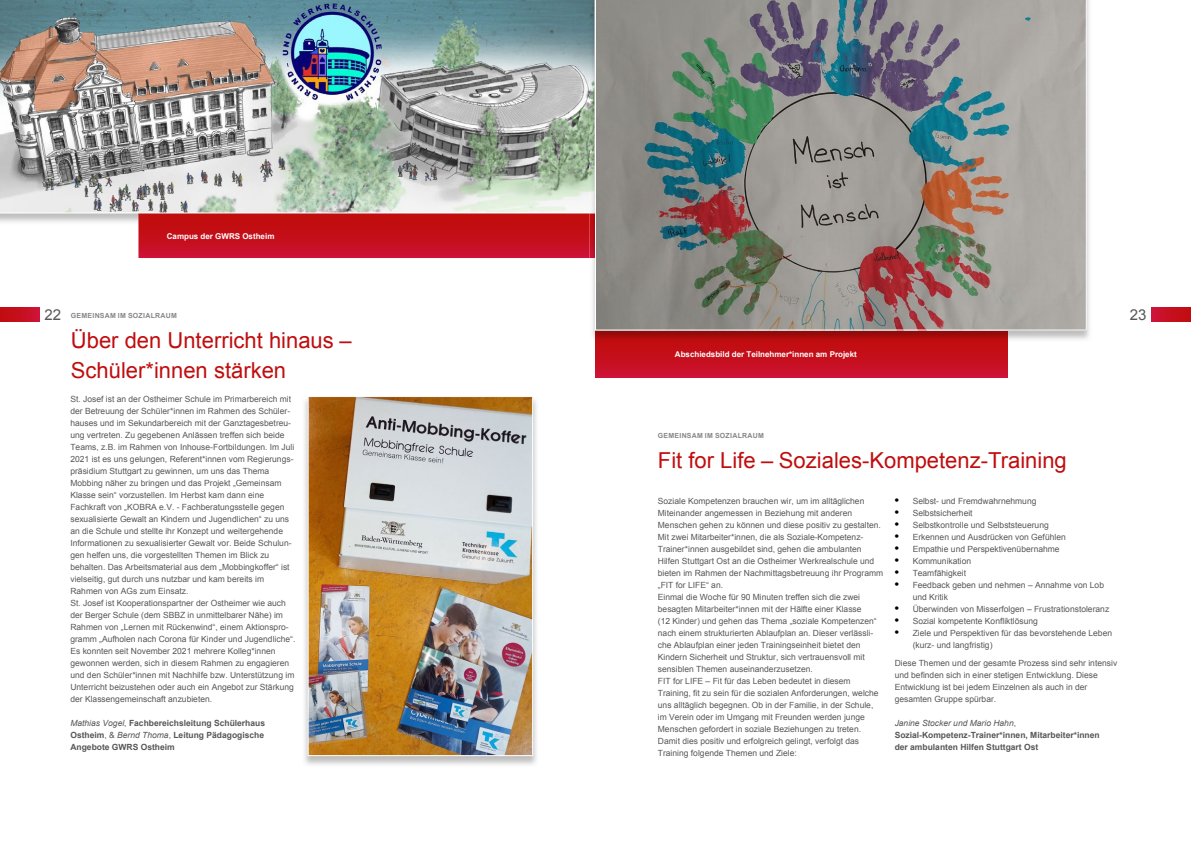
<style>
.page{position:relative;width:1191px;height:842px;background:#fff}
.page>*{position:absolute;margin:0;border:0;box-sizing:border-box;transform-origin:0 0}
.t1{font:22px/30px "Arial";color:#c00d0e}
.t2{font:15px "Arial";color:#575756}
.t3{font:8.5px/12px "Arial";color:#575756}
.t4{font:700 8.5px/12px "Arial";color:#575756;text-align:justify}
.t5{font:700 8px "Arial";color:#fff}
.t6{font:700 7px "Arial";letter-spacing:.035em;color:#878787}
.s1{font-weight:400;font-size:15px;color:#575756}
.s2{font-weight:400;font-style:italic}
.s3{font-weight:400}
.s4{font-family:"Times";font-size:12px;color:#000}
</style>
<div class="page">
<svg style="left:1151px;top:308px;width:40px;height:14px"></svg>
<svg style="left:0;top:308px;width:40px;height:14px"></svg>
<img style="left:0;top:0;width:589px;height:213px">
<img style="left:304px;top:399px;width:233px;height:366px">
<img style="left:308px;top:396px;width:225px;height:360px">
<svg style="left:138px;top:213px;width:451px;height:45px;background:#c5111e"></svg>
<div style="left:595px;top:342px;width:412px;height:36px;background:linear-gradient(to bottom,#c00c0b,#cd1335)"></div>
<img style="left:589px;top:0;width:6px;height:258px">
<img style="left:595px;top:331px;width:412px;height:11px">
<img style="left:595px;top:0;width:491px;height:331px">
<p class="t5" style="left:167px;top:231px;width:109px">Campus der GWRS Ostheim</p>
<p class="t6" style="left:44px;top:311px;width:134px"><span class="s1">22</span> GEMEINSAM IM SOZIALRAUM</p>
<h2 class="t2" style="left:1129px;top:305px;width:18px">23</h2>
<h1 class="t1" style="left:71px;top:326px;width:282px">Über den Unterricht hinaus –<br>Schüler*innen stärken</h1>
<p class="t3" style="left:70px;top:393px;width:226px">St. Josef ist an der Ostheimer Schule im Primarbereich mit der Betreuung der Schüler*innen im Rahmen des Schüler&shy;hauses und im Sekundarbereich mit der Ganztagesbetreu&shy;ung vertreten. Zu gegebenen Anlässen treffen sich beide Teams, z.B. im Rahmen von Inhouse-Fortbildungen. Im Juli 2021 ist es uns gelungen, Referent*innen vom Regierungs&shy;präsidium Stuttgart zu gewinnen, um uns das Thema Mobbing näher zu bringen und das Projekt „Gemeinsam Klasse sein“ vorzustellen. Im Herbst kam dann eine Fachkraft von „KOBRA e.V. - Fachberatungsstelle gegen sexualisierte Gewalt an Kindern und Jugendlichen“ zu uns an die Schule und stellte ihr Konzept und weitergehende Informationen zu sexualisierter Gewalt vor. Beide Schulun&shy;gen helfen uns, die vorgestellten Themen im Blick zu behalten. Das Arbeitsmaterial aus dem „Mobbingkoffer“ ist vielseitig, gut durch uns nutzbar und kam bereits im Rahmen von AGs zum Einsatz.<br>St. Josef ist Kooperationspartner der Ostheimer wie auch der Berger Schule (dem SBBZ in unmittelbarer Nähe) im Rahmen von „Lernen mit Rückenwind“, einem Aktionspro&shy;gramm „Aufholen nach Corona für Kinder und Jugendliche“.<br>Es konnten seit November 2021 mehrere Kolleg*innen gewonnen werden, sich in diesem Rahmen zu engagieren und den Schüler*innen mit Nachhilfe bzw. Unterstützung im Unterricht beizustehen oder auch ein Angebot zur Stärkung der Klassengemeinschaft anzubieten.</p>
<p class="t4" style="left:70px;top:717px;width:196px"><span class="s2">Mathias Vogel</span><span class="s3">,</span> Fachbereichsleitung Schülerhaus Ostheim<span class="s3">, &amp;</span> <span class="s2">Bernd Thoma</span><span class="s3">,</span> Leitung Pädagogische Angebote GWRS Ostheim</p>
<p class="t5" style="left:675px;top:349px;width:183px">Abschiedsbild der Teilnehmer*innen am Projekt</p>
<p class="t6" style="left:658px;top:431px;width:107px">GEMEINSAM IM SOZIALRAUM</p>
<h1 class="t1" style="left:658px;top:446px;width:410px">Fit for Life – Soziales-Kompetenz-Training</h1>
<p class="t3" style="left:658px;top:495px;width:227px">Soziale Kompetenzen brauchen wir, um im alltäglichen Miteinander angemessen in Beziehung mit anderen Menschen gehen zu können und diese positiv zu gestalten.<br>Mit zwei Mitarbeiter*innen, die als Soziale-Kompetenz-Trainer*innen ausgebildet sind, gehen die ambulanten Hilfen Stuttgart Ost an die Ostheimer Werkrealschule und bieten im Rahmen der Nachmittagsbetreuung ihr Programm „FIT for LIFE“ an.<br>Einmal die Woche für 90 Minuten treffen sich die zwei besagten Mitarbeiter*innen mit der Hälfte einer Klasse<br>(12 Kinder) und gehen das Thema „soziale Kompetenzen“ nach einem strukturierten Ablaufplan an. Dieser verlässli&shy;che Ablaufplan einer jeden Trainingseinheit bietet den Kindern Sicherheit und Struktur, sich vertrauensvoll mit sensiblen Themen auseinanderzusetzen.<br>FIT for LIFE – Fit für das Leben bedeutet in diesem Training, fit zu sein für die sozialen Anforderungen, welche uns alltäglich begegnen. Ob in der Familie, in der Schule, im Verein oder im Umgang mit Freunden werden junge Menschen gefordert in soziale Beziehungen zu treten.<br>Damit dies positiv und erfolgreich gelingt, verfolgt das Training folgende Themen und Ziele:</p>
<p class="t3" style="left:894px;top:495px;width:143px"><span class="s4">•</span> Selbst- und Fremdwahrnehmung</p>
<p class="t3" style="left:894px;top:507px;width:79px"><span class="s4">•</span> Selbstsicherheit</p>
<p class="t3" style="left:894px;top:519px;width:156px"><span class="s4">•</span> Selbstkontrolle und Selbststeuerung</p>
<p class="t3" style="left:894px;top:531px;width:173px"><span class="s4">•</span> Erkennen und Ausdrücken von Gefühlen</p>
<p class="t3" style="left:894px;top:543px;width:166px"><span class="s4">•</span> Empathie und Perspektivenübernahme</p>
<p class="t3" style="left:894px;top:555px;width:78px"><span class="s4">•</span> Kommunikation</p>
<p class="t3" style="left:894px;top:567px;width:73px"><span class="s4">•</span> Teamfähigkeit</p>
<p class="t3" style="left:912px;top:579px;width:193px;text-indent:-18px"><span class="s4">•</span> Feedback geben und nehmen – Annahme von Lob und Kritik</p>
<p class="t3" style="left:894px;top:603px;width:216px"><span class="s4">•</span> Überwinden von Misserfolgen – Frustrationstoleranz</p>
<p class="t3" style="left:894px;top:615px;width:145px"><span class="s4">•</span> Sozial kompetente Konfliktlösung</p>
<p class="t3" style="left:912px;top:627px;width:201px;text-indent:-18px"><span class="s4">•</span> Ziele und Perspektiven für das bevorstehende Leben (kurz- und langfristig)</p>
<p class="t3" style="left:894px;top:657px;width:224px">Diese Themen und der gesamte Prozess sind sehr intensiv und befinden sich in einer stetigen Entwicklung. Diese Entwicklung ist bei jedem Einzelnen als auch in der gesamten Gruppe spürbar.</p>
<p class="t4" style="left:894px;top:717px;width:206px;text-align:left"><span class="s2">Janine Stocker und Mario Hahn</span><span class="s3">,<br></span>Sozial-Kompetenz-Trainer*innen, Mitarbeiter*innen der ambulanten Hilfen Stuttgart Ost</p>
</div>
